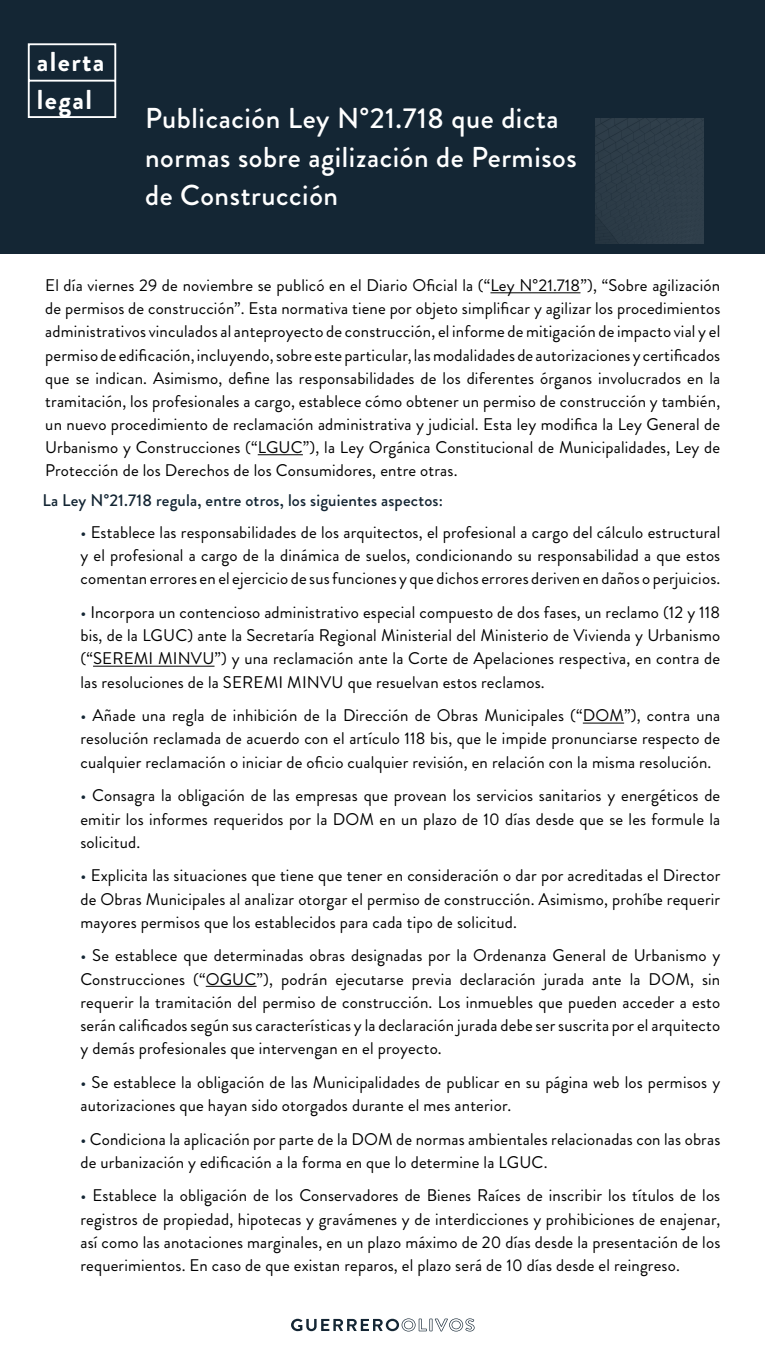
<style>
.page{position:relative;width:765px;height:1347px;background:#fff}
.page>*{position:absolute;margin:0;border:0;box-sizing:border-box;transform-origin:0 0}
.t1{font:500 28.75px/38.8px "Brandon Grotesque";letter-spacing:.02em;color:#fff}
.t2{font:700 27.25px/37.5px "Brandon Grotesque";letter-spacing:.05em;color:#fff}
.t3{font:16.88px/23.1px "Brandon Grotesque";letter-spacing:.01em;color:#000;text-align:justify}
.t4{font:500 16.88px "Brandon Grotesque";letter-spacing:.01em;color:#142634}
.s1{color:#142634}
</style>
<div class="page">
<div style="left:0;top:0;width:765px;height:254px;background:#142634"></div>
<svg style="left:27px;top:43px;width:90px;height:75px"></svg>
<hr style="left:490px;top:292px;width:90px;height:1px;background:#000">
<hr style="left:258px;top:454px;width:45px;height:1px;background:#000">
<hr style="left:93px;top:666px;width:122px;height:1px;background:#000">
<hr style="left:583px;top:722px;width:41px;height:1px;background:#000">
<hr style="left:206px;top:986px;width:51px;height:1px;background:#000">
<div style="left:595px;top:118px;width:108px;height:125px;background:#2e3d49"></div>
<svg style="left:291px;top:1318px;width:184px;height:13px"></svg>
<h2 class="t2" style="left:37px;top:43px;width:69px">alerta legal</h2>
<h1 class="t1" style="left:145px;top:99px;width:433px">Publicación Ley N°21.718 que dicta normas sobre agilización de Permisos de Construcción</h1>
<p class="t3" style="left:45px;top:274px;width:677px">El día viernes 29 de noviembre se publicó en el Diario Oficial la (“Ley N°21.718”), “Sobre agilización de permisos de construcción”. Esta normativa tiene por objeto simplificar y agilizar los procedimientos administrativos vinculados al anteproyecto de construcción, el informe de mitigación de impacto vial y el permiso de edificación, incluyendo, sobre este particular, las modalidades de autorizaciones y certificados que se indican. Asimismo, define las responsabilidades de los diferentes órganos involucrados en la tramitación, los profesionales a cargo, establece cómo obtener un permiso de construcción y también, un nuevo procedimiento de reclamación administrativa y judicial. Esta ley modifica la Ley General de Urbanismo y Construcciones (“LGUC”), la Ley Orgánica Constitucional de Municipalidades, Ley de Protección de los Derechos de los Consumidores, entre otras.</p>
<p class="t4" style="left:43px;top:488px;width:402px">La Ley N°21.718 regula, entre otros, los siguientes aspectos:</p>
<p class="t3" style="left:80px;top:521px;width:641px"><span class="s1">•</span> Establece las responsabilidades de los arquitectos, el profesional a cargo del cálculo estructural y el profesional a cargo de la dinámica de suelos, condicionando su responsabilidad a que estos comentan errores en el ejercicio de sus funciones y que dichos errores deriven en daños o perjuicios.</p>
<p class="t3" style="left:80px;top:601px;width:641px"><span class="s1">•</span> Incorpora un contencioso administrativo especial compuesto de dos fases, un reclamo (12 y 118 bis, de la LGUC) ante la Secretaría Regional Ministerial del Ministerio de Vivienda y Urbanismo (“SEREMI MINVU”) y una reclamación ante la Corte de Apelaciones respectiva, en contra de las resoluciones de la SEREMI MINVU que resuelvan estos reclamos.</p>
<p class="t3" style="left:80px;top:704px;width:641px"><span class="s1">•</span> Añade una regla de inhibición de la Dirección de Obras Municipales (“DOM”), contra una resolución reclamada de acuerdo con el artículo 118 bis, que le impide pronunciarse respecto de cualquier reclamación o iniciar de oficio cualquier revisión, en relación con la misma resolución.</p>
<p class="t3" style="left:80px;top:784px;width:641px"><span class="s1">•</span> Consagra la obligación de las empresas que provean los servicios sanitarios y energéticos de emitir los informes requeridos por la DOM en un plazo de 10 días desde que se les formule la solicitud.</p>
<p class="t3" style="left:80px;top:864px;width:641px"><span class="s1">•</span> Explicita las situaciones que tiene que tener en consideración o dar por acreditadas el Director de Obras Municipales al analizar otorgar el permiso de construcción. Asimismo, prohíbe requerir mayores permisos que los establecidos para cada tipo de solicitud.</p>
<p class="t3" style="left:80px;top:944px;width:641px"><span class="s1">•</span> Se establece que determinadas obras designadas por la Ordenanza General de Urbanismo y Construcciones (“OGUC”), podrán ejecutarse previa declaración jurada ante la DOM, sin requerir la tramitación del permiso de construcción. Los inmuebles que pueden acceder a esto serán calificados según sus características y la declaración jurada debe ser suscrita por el arquitecto y demás profesionales que intervengan en el proyecto.</p>
<p class="t3" style="left:80px;top:1070px;width:641px"><span class="s1">•</span> Se establece la obligación de las Municipalidades de publicar en su página web los permisos y autorizaciones que hayan sido otorgados durante el mes anterior.</p>
<p class="t3" style="left:80px;top:1127px;width:641px"><span class="s1">•</span> Condiciona la aplicación por parte de la DOM de normas ambientales relacionadas con las obras de urbanización y edificación a la forma en que lo determine la LGUC.</p>
<p class="t3" style="left:80px;top:1184px;width:641px"><span class="s1">•</span> Establece la obligación de los Conservadores de Bienes Raíces de inscribir los títulos de los registros de propiedad, hipotecas y gravámenes y de interdicciones y prohibiciones de enajenar, así como las anotaciones marginales, en un plazo máximo de 20 días desde la presentación de los requerimientos. En caso de que existan reparos, el plazo será de 10 días desde el reingreso.</p>
</div>
